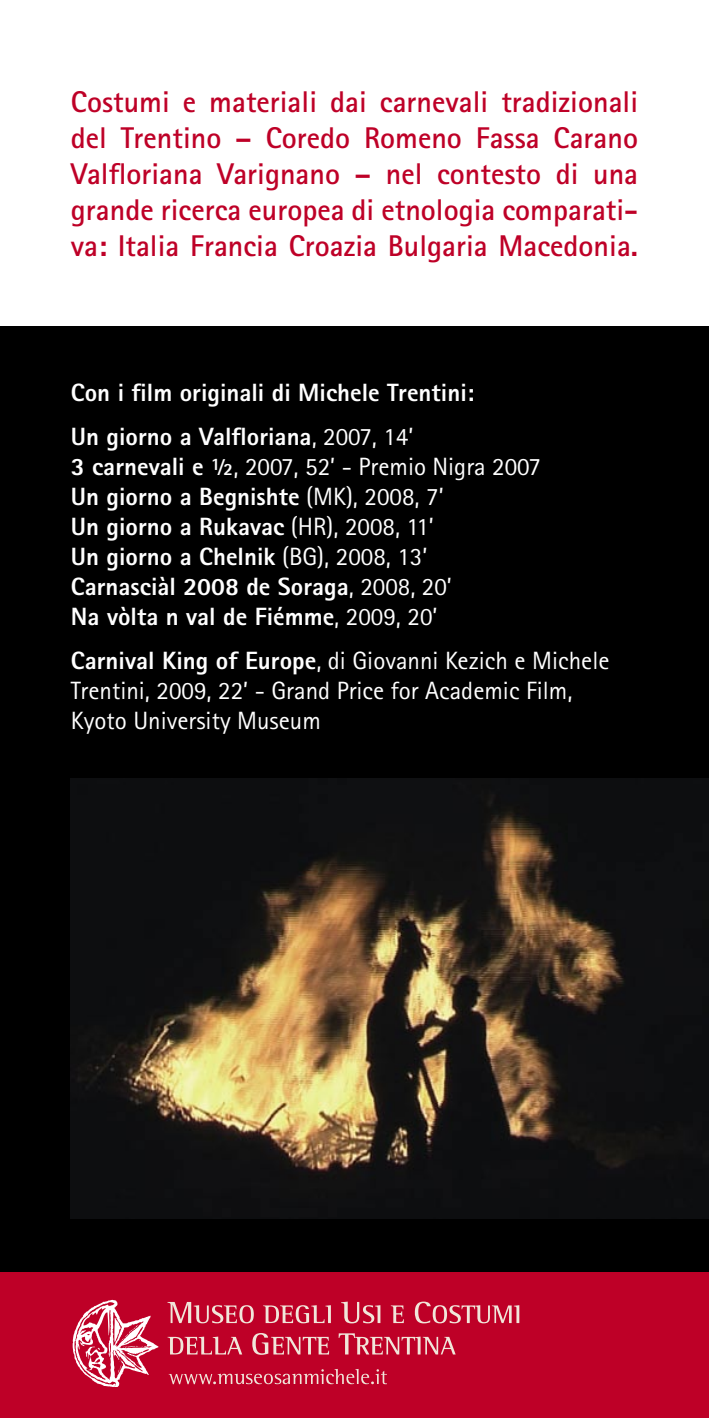
<style>
.page{position:relative;width:709px;height:1418px;background:#fff}
.page>*{position:absolute;margin:0;border:0;box-sizing:border-box;transform-origin:0 0}
.t1{font:700 30px/36px "Rotis Sans Serif";color:#be0027;text-align:justify}
.t2{font:800 25px "Rotis Sans Serif";color:#fff}
.t3{font:25px/30px "Rotis Sans Serif";color:#fff}
.s1{font-weight:400}
.s2{font-weight:800}
</style>
<div class="page">
<div style="left:0;top:326px;width:709px;height:1091px;background:#000"></div>
<img style="left:71px;top:778px;width:638px;height:440px">
<div style="left:0;top:1272px;width:709px;height:145px;background:#be0027"></div>
<svg style="left:73px;top:1299px;width:86px;height:87px"></svg>
<svg style="left:169px;top:1369px;width:218px;height:15px"></svg>
<svg style="left:167px;top:1336px;width:75px;height:18px"></svg>
<svg style="left:252px;top:1333px;width:77px;height:21px"></svg>
<svg style="left:338px;top:1333px;width:117px;height:21px"></svg>
<svg style="left:167px;top:1301px;width:87px;height:22px"></svg>
<svg style="left:263px;top:1305px;width:68px;height:18px"></svg>
<svg style="left:341px;top:1301px;width:39px;height:22px"></svg>
<svg style="left:391px;top:1305px;width:13px;height:17px"></svg>
<svg style="left:415px;top:1301px;width:104px;height:22px"></svg>
<p class="t1" style="left:71px;top:84px;width:568px">Costumi e materiali dai carnevali tradizionali del Trentino – Coredo Romeno Fassa Carano Valfloriana Varignano – nel contesto di una</p>
<p class="t1" style="left:71px;top:192px;width:568px">grande ricerca europea di etnologia comparati&shy;va: Italia Francia Croazia Bulgaria Macedonia.</p>
<p class="t2" style="left:71px;top:376px;width:405px">Con i film originali di Michele Trentini:</p>
<p class="t2" style="left:71px;top:420px;width:344px">Un giorno a Valfloriana<span class="s1">, 2007, 14’</span></p>
<p class="t3" style="left:71px;top:451px;width:471px"><span class="s2">3 carnevali e ½</span>, 2007, 52’ - Premio Nigra 2007</p>
<p class="t2" style="left:71px;top:480px;width:374px">Un giorno a Begnishte <span class="s1">(MK), 2008, 7’</span></p>
<p class="t2" style="left:71px;top:510px;width:364px">Un giorno a Rukavac <span class="s1">(HR), 2008, 11’</span></p>
<p class="t2" style="left:71px;top:540px;width:358px">Un giorno a Chelnik <span class="s1">(BG), 2008, 13’</span></p>
<p class="t2" style="left:71px;top:570px;width:382px">Carnasciàl 2008 de Soraga<span class="s1">, 2008, 20’</span></p>
<p class="t2" style="left:71px;top:600px;width:368px">Na vòlta n val de Fiémme<span class="s1">, 2009, 20’</span></p>
<p class="t3" style="left:71px;top:645px;width:540px"><span class="s2">Carnival King of Europe</span>, di Giovanni Kezich e Michele<br>Trentini, 2009, 22’ - Grand Price for Academic Film,</p>
<p class="t3" style="left:71px;top:705px;width:251px">Kyoto University Museum</p>
</div>
